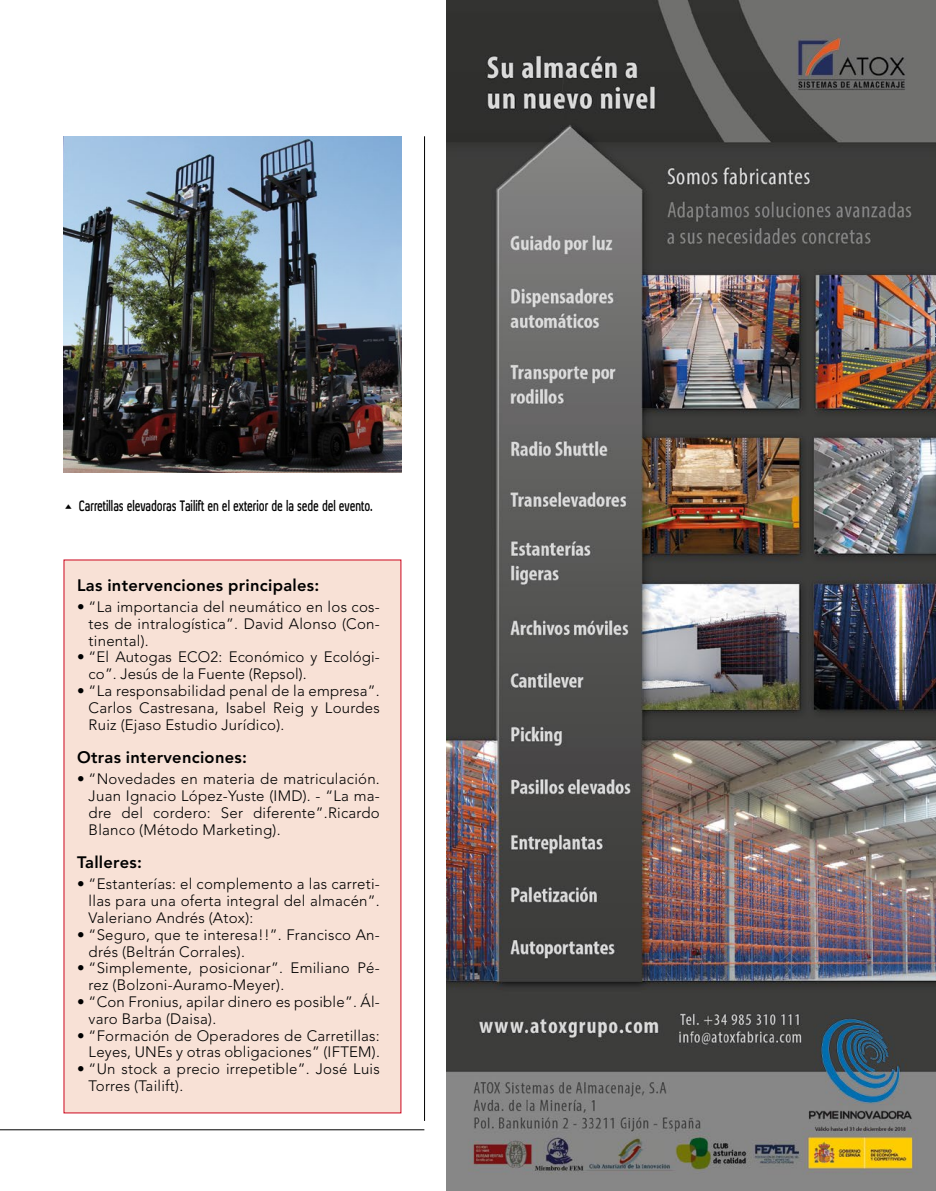
<style>
.page{position:relative;width:936px;height:1191px;background:#fff}
.page>*{position:absolute;margin:0;border:0;box-sizing:border-box;transform-origin:0 0}
.t1{font:800 16.5px "Avenir LT Std";letter-spacing:.015em;color:#000}
.t2{font:300 15px/16.8px "Avenir LT Std";letter-spacing:.015em;color:#000}
.t3{font:700 14.25px "Xenu";color:#000;scale:.7 1}
</style>
<div class="page">
<hr style="left:0;top:1129px;width:424px;height:1px;background:#000">
<hr style="left:424px;top:136px;width:1px;height:985px;background:#000">
<img style="left:446px;top:0;width:489px;height:1191px">
<div style="left:64px;top:559px;width:337px;height:554px;background:#f8e1d6"></div>
<img style="left:64px;top:136px;width:337px;height:336px">
<p class="t3" style="left:79px;top:497px;width:420px">Carretillas elevadoras Tailift en el exterior de la sede del evento.</p>
<p class="t1" style="left:77px;top:575px;width:244px">Las intervenciones principales:</p>
<p class="t2" style="left:89px;top:598px;width:293px;text-align:justify;text-indent:-12px">• “La importancia del neumático en los cos&shy;tes de intralogística”. David Alonso (Con&shy;tinental).</p>
<p class="t2" style="left:89px;top:649px;width:293px;text-indent:-12px">• “El Autogas ECO2: Económico y Ecológi&shy;co”. Jesús de la Fuente (Repsol).</p>
<p class="t2" style="left:89px;top:682px;width:293px;text-align:justify;text-indent:-12px">• “La responsabilidad penal de la empresa”.<br>Carlos Castresana, Isabel Reig y Lourdes Ruiz (Ejaso Estudio Jurídico).</p>
<p class="t1" style="left:77px;top:747px;width:171px">Otras intervenciones:</p>
<p class="t2" style="left:89px;top:770px;width:293px;text-align:justify;text-indent:-12px">• “Novedades en materia de matriculación.<br>Juan Ignacio López-Yuste (IMD). - “La ma&shy;dre del cordero: Ser diferente”.Ricardo Blanco (Método Marketing).</p>
<p class="t1" style="left:77px;top:852px;width:66px">Talleres:</p>
<p class="t2" style="left:89px;top:875px;width:293px;text-align:justify;text-indent:-12px">• “Estanterías: el complemento a las carreti&shy;llas para una oferta integral del almacén”.<br>Valeriano Andrés (Atox):</p>
<p class="t2" style="left:89px;top:926px;width:293px;text-indent:-12px">• “Seguro, que te interesa!!”. Francisco An&shy;drés (Beltrán Corrales).</p>
<p class="t2" style="left:89px;top:959px;width:293px;text-indent:-12px">• “Simplemente, posicionar”. Emiliano Pé&shy;rez (Bolzoni-Auramo-Meyer).</p>
<p class="t2" style="left:89px;top:993px;width:293px;text-indent:-12px">• “Con Fronius, apilar dinero es posible”. Ál&shy;varo Barba (Daisa).</p>
<p class="t2" style="left:77px;top:1027px;width:304px;text-align:right">• “Formación de Operadores de Carretillas:<br>Leyes, UNEs y otras obligaciones” (IFTEM).</p>
<p class="t2" style="left:89px;top:1060px;width:293px;text-indent:-12px">• “Un stock a precio irrepetible”. José Luis<br>Torres (Tailift).</p>
</div>
